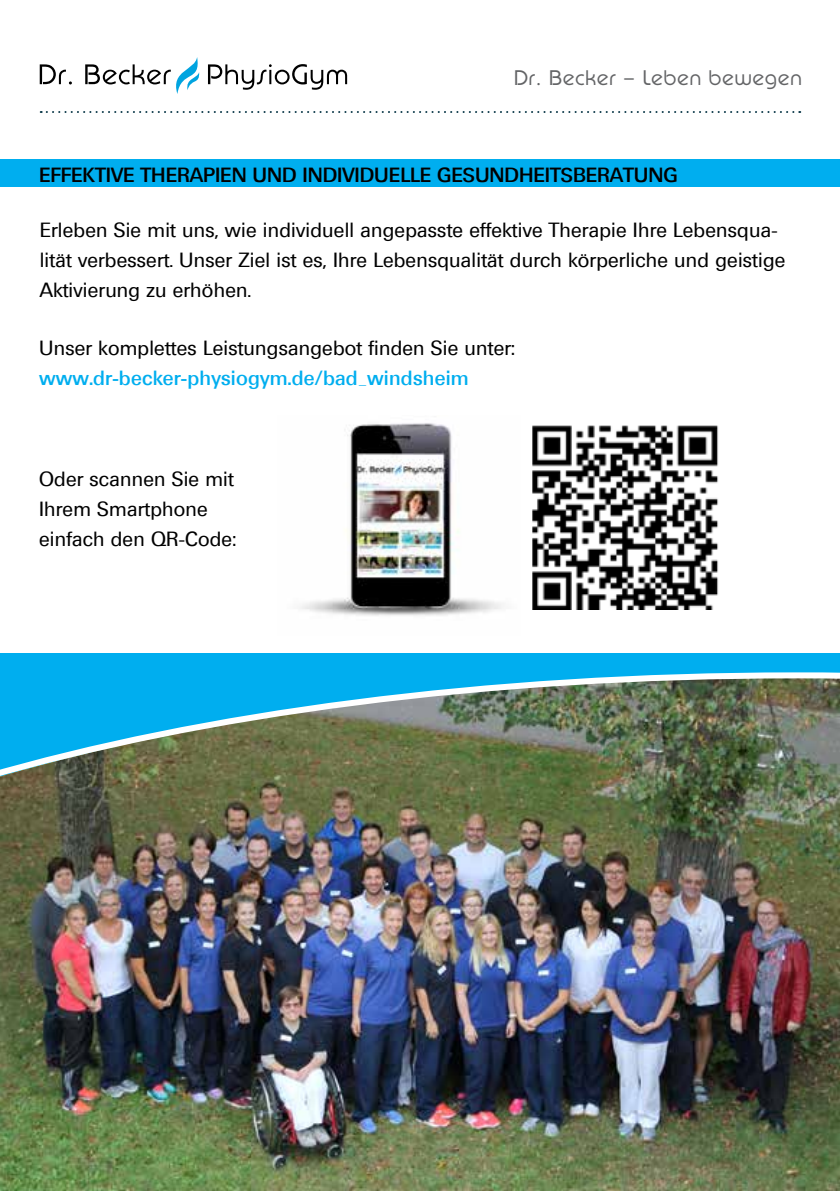
<style>
.page{position:relative;width:840px;height:1191px;background:#fff}
.page>*{position:absolute;margin:0;border:0;box-sizing:border-box;transform-origin:0 0}
.t1{font:300 22.2px "Pump NEU";letter-spacing:.05em;color:#636466}
.t2{font:20px/30px "Ultimate";letter-spacing:.01em;color:#000}
.t3{font:500 20px "Ultimate";color:#000}
.t4{font:500 20px "Ultimate";letter-spacing:.01em;color:#00aeef}
</style>
<div class="page">
<svg style="left:40px;top:64px;width:32px;height:20px"></svg>
<svg style="left:208px;top:64px;width:139px;height:26px"></svg>
<svg style="left:85px;top:57px;width:115px;height:37px"></svg>
<svg style="left:41px;top:111px;width:758px;height:2px"></svg>
<div style="left:0;top:159px;width:839px;height:27px;background:#00aeef"></div>
<div style="left:0;top:653px;width:839px;height:470px;background:#00aeef"></div>
<img style="left:0;top:785px;width:839px;height:406px">
<img style="left:0;top:672px;width:839px;height:113px">
<img style="left:300px;top:423px;width:202px;height:193px">
<img style="left:532px;top:425px;width:186px;height:185px">
<p class="t1" style="left:513px;top:66px;width:289px">Dr. Becker &lt; Leben bewegen</p>
<p class="t3" style="left:39px;top:163px;width:637px">EFFEKTIVE THERAPIEN UND INDIVIDUELLE GESUNDHEITSBERATUNG</p>
<p class="t2" style="left:40px;top:215px;width:746px">Erleben Sie mit uns, wie individuell angepasste effektive Therapie Ihre Lebensqua&shy;lität verbessert. Unser Ziel ist es, Ihre Lebensqualität durch körperliche und geistige<br>Aktivierung zu erhöhen.</p>
<p class="t2" style="left:39px;top:333px;width:477px">Unser komplettes Leistungsangebot finden Sie unter:</p>
<p class="t4" style="left:39px;top:366px;width:431px">WWW.DR-BECKER-PHYSIOGYM.DE/BAD_WINDSHEIM</p>
<p class="t2" style="left:39px;top:463px;width:198px">Oder scannen Sie mit<br>Ihrem Smartphone einfach den QR-Code:</p>
</div>
